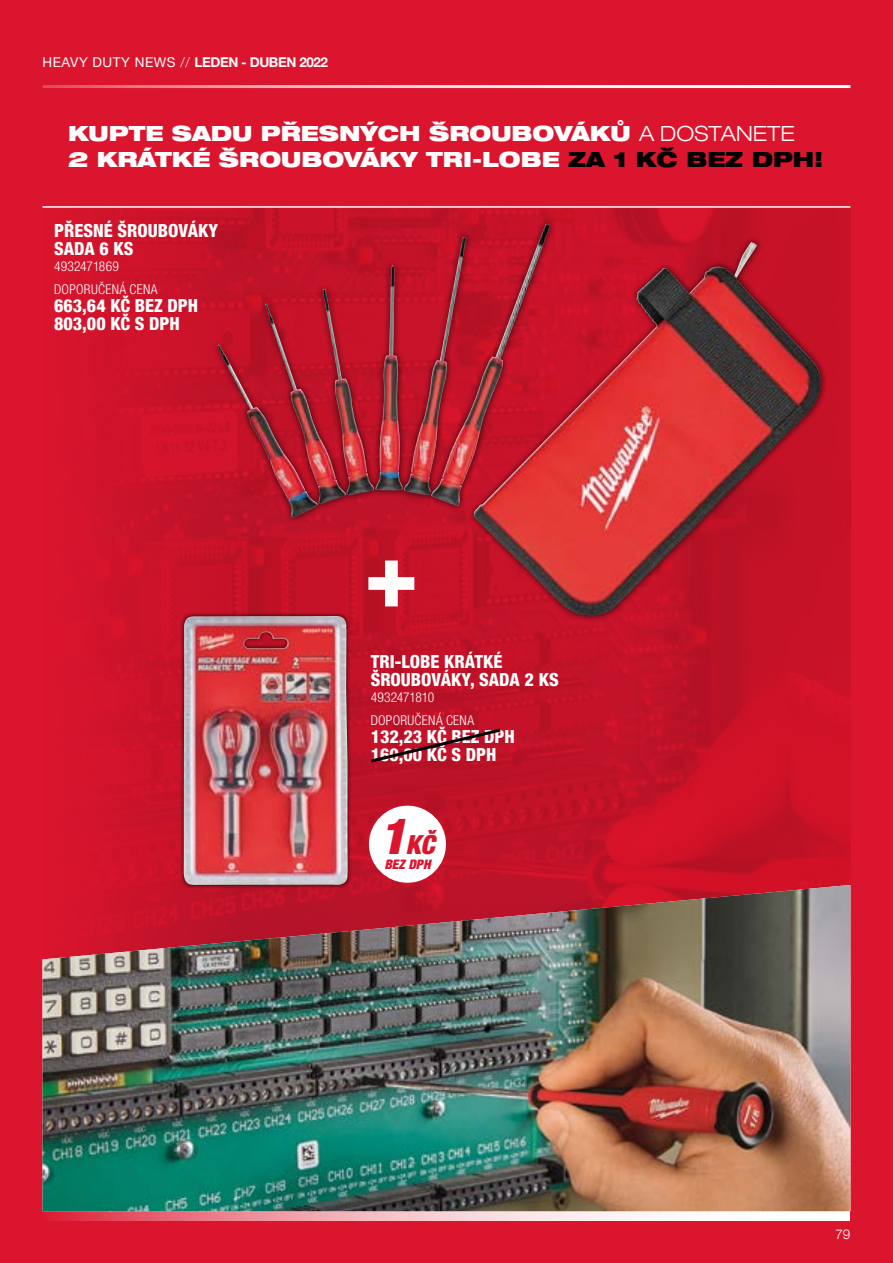
<style>
.page{position:relative;width:893px;height:1263px;background:#dc152e}
.page>*{position:absolute;margin:0;border:0;box-sizing:border-box;transform-origin:0 0}
.t1{font:italic 900 condensed 26.4px "Helvetica Neue LT Pro";color:#dc152e}
.t2{font:900 expanded 21px/25.2px "Helvetica Neue LT Pro";color:#fff}
.t3{font:800 condensed 18px/18px "Helvetica Neue LTW1 G";color:#fff}
.t4{font:300 condensed 13.5px/23px "Helvetica Neue LT Com";letter-spacing:.02em;color:#fff}
.t5{font:700 13.5px "Helvetica Neue LTW1 G";letter-spacing:-.03em;color:#fff}
.t6{font:300 13.5px "Helvetica Neue LT Com";color:#fff}
.t7{font:italic 900 condensed 13.2px "Helvetica Neue LT Pro";color:#dc152e}
.s1{font-weight:400}
.s2{font-weight:300}
.s3{color:#000}
.s4{font-size:49.5px}
</style>
<div class="page">
<hr style="left:43px;top:85px;width:807px;height:3px;background:#fff">
<svg style="left:43px;top:1211px;width:807px;height:9px;background:#f0bac0"></svg>
<img style="left:87px;top:208px;width:763px;height:677px">
<hr style="left:43px;top:206px;width:807px;height:2px;background:#fff">
<img style="left:43px;top:885px;width:807px;height:326px">
<svg style="left:367px;top:726px;width:137px;height:39px;background:#b01024"></svg>
<div style="left:180px;top:612px;width:172px;height:277px;background:#000;opacity:.75"></div>
<img style="left:184px;top:616px;width:164px;height:269px">
<div style="left:211px;top:217px;width:617px;height:405px;background:#000;opacity:.75"></div>
<img style="left:404px;top:224px;width:347px;height:282px">
<div style="left:369px;top:806px;width:77px;height:77px;background:#fff;border-radius:50%"></div>
<p class="t5" style="left:43px;top:54px;width:287px"><span class="s1">HEAVY DUTY NEWS</span> <span class="s2">//</span> LEDEN - DUBEN 2022</p>
<p class="t2" style="left:68px;top:120px;width:756px">KUPTE SADU PŘESNÝCH ŠROUBOVÁKŮ <span class="s2">A DOSTANETE<br></span>2 KRÁTKÉ ŠROUBOVÁKY TRI-LOBE <span class="s3">ZA 1 KČ BEZ DPH!</span></p>
<p class="t3" style="left:54px;top:221px;width:165px">PŘESNÉ ŠROUBOVÁKY<br>SADA 6 KS</p>
<p class="t4" style="left:54px;top:255px;width:105px">4932471869<br>DOPORUČENÁ CENA</p>
<p class="t3" style="left:54px;top:297px;width:146px">663,64 KČ BEZ DPH<br>803,00 KČ S DPH</p>
<p class="t3" style="left:371px;top:652px;width:189px">TRI-LOBE KRÁTKÉ<br>ŠROUBOVÁKY, SADA 2 KS</p>
<p class="t4" style="left:371px;top:686px;width:105px">4932471810<br>DOPORUČENÁ CENA</p>
<p class="t3" style="left:371px;top:727px;width:146px">132,23 KČ BEZ DPH<br>160,00 KČ S DPH</p>
<h1 class="t1" style="left:380px;top:829px;width:56px"><span class="s4">1</span>KČ</h1>
<p class="t7" style="left:384px;top:856px;width:48px">BEZ DPH</p>
<p class="t6" style="left:835px;top:1226px;width:17px">79</p>
</div>
